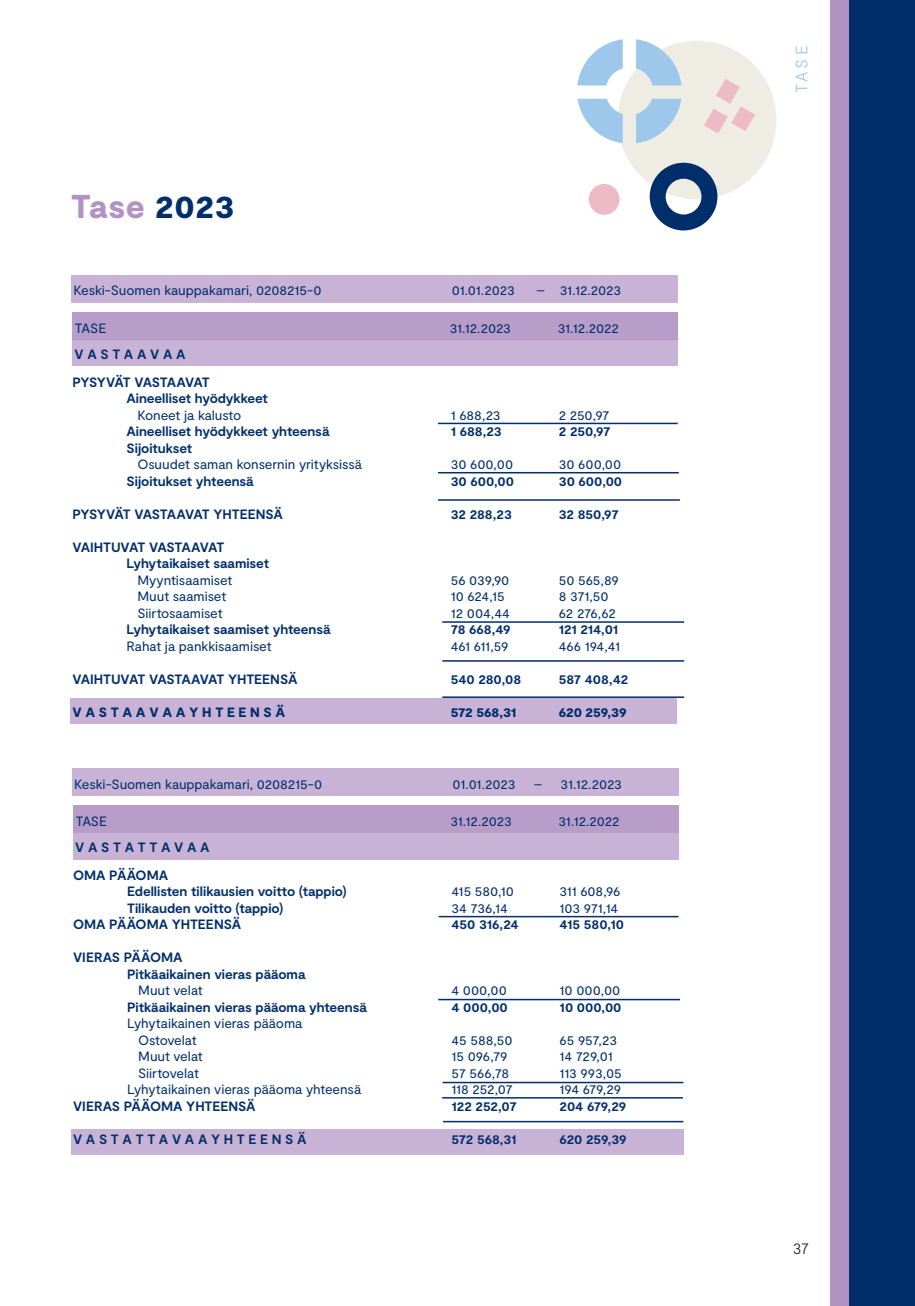
<style>
.page{position:relative;width:915px;height:1306px;background:#fff}
.page>*{position:absolute;margin:0;border:0;box-sizing:border-box;transform-origin:0 0}
.Otsikko_1{font:900 33px "Moderat";color:#b192c3}
.ingressi{font:300 16.5px "Moderat";color:#9dc8eb}
.t1{font:300 15px "Moderat";color:#231f20}
.sitaatti{font:13.5px "Moderat";letter-spacing:-.005em;color:#002e6b}
.sitaatti-2{font:700 13.5px "Moderat";letter-spacing:-.005em;color:#002e6b}
.sitaatti-3{font:900 13.5px "Moderat";letter-spacing:-.02em;color:#002e6b}
.sitaatti-4{font:700 13.5px "Moderat";letter-spacing:-.025em;color:#002e6b}
.sitaatti-5{font:700 13.5px "Moderat";letter-spacing:-.04em;color:#002e6b}
.sitaatti-6{font:700 13.5px "Moderat";letter-spacing:-.05em;color:#002e6b}
.sitaatti-7{font:13.5px "Moderat";letter-spacing:-.025em;color:#002e6b}
.s1{color:#002e6b}
</style>
<div class="page">
<div style="left:844px;top:0;width:70px;height:1305px;background:#002e6b"></div>
<div style="left:829px;top:0;width:19px;height:1305px;background:#b192c3"></div>
<div style="left:617px;top:41px;width:159px;height:158px;background:#efece4;border-radius:50%"></div>
<svg style="left:704px;top:79px;width:51px;height:54px"></svg>
<svg style="left:649px;top:163px;width:68px;height:67px"></svg>
<svg style="left:588px;top:184px;width:31px;height:31px"></svg>
<svg style="left:577px;top:39px;width:45px;height:46px"></svg>
<svg style="left:577px;top:99px;width:45px;height:44px"></svg>
<svg style="left:636px;top:99px;width:45px;height:44px"></svg>
<svg style="left:636px;top:39px;width:45px;height:46px"></svg>
<div style="left:70px;top:698px;width:606px;height:25px;background:#c8b2d5"></div>
<div style="left:71px;top:275px;width:606px;height:27px;background:#c8b2d5"></div>
<div style="left:72px;top:312px;width:605px;height:28px;background:#b89dc9"></div>
<div style="left:72px;top:340px;width:605px;height:26px;background:#c8b2d5"></div>
<hr style="left:438px;top:422px;width:239px;height:2px;background:#002e6b">
<hr style="left:438px;top:472px;width:240px;height:1px;background:#002e6b">
<hr style="left:438px;top:499px;width:241px;height:2px;background:#002e6b">
<hr style="left:442px;top:696px;width:242px;height:2px;background:#002e6b">
<hr style="left:442px;top:621px;width:242px;height:1px;background:#002e6b">
<hr style="left:442px;top:660px;width:242px;height:1px;background:#002e6b">
<div style="left:71px;top:1129px;width:612px;height:25px;background:#c8b2d5"></div>
<div style="left:72px;top:767px;width:606px;height:28px;background:#c8b2d5"></div>
<div style="left:73px;top:805px;width:605px;height:28px;background:#b89dc9"></div>
<div style="left:73px;top:833px;width:605px;height:26px;background:#c8b2d5"></div>
<hr style="left:438px;top:915px;width:240px;height:2px;background:#002e6b">
<hr style="left:442px;top:1081px;width:241px;height:2px;background:#002e6b">
<hr style="left:438px;top:998px;width:242px;height:2px;background:#002e6b">
<hr style="left:443px;top:1120px;width:240px;height:2px;background:#002e6b">
<hr style="left:442px;top:1097px;width:240px;height:1px;background:#002e6b">
<p class="Otsikko_1" style="left:71px;top:188px;width:165px">Tase <span class="s1">2023</span></p>
<p class="sitaatti" style="left:73px;top:283px;width:249px">Keski-Suomen kauppakamari, 0208215-0</p>
<p class="sitaatti" style="left:451px;top:283px;width:64px">01.01.2023</p>
<p class="sitaatti" style="left:536px;top:283px;width:86px">– 31.12.2023</p>
<p class="sitaatti" style="left:75px;top:320px;width:33px">TASE</p>
<p class="sitaatti" style="left:449px;top:320px;width:63px">31.12.2023</p>
<p class="sitaatti" style="left:557px;top:320px;width:63px">31.12.2022</p>
<p class="sitaatti-2" style="left:74px;top:346px;width:112px">V A S T A A V A A</p>
<p class="sitaatti-6" style="left:72px;top:374px;width:139px">PYSYVÄT VASTAAVAT</p>
<p class="sitaatti-2" style="left:126px;top:390px;width:143px">Aineelliset hyödykkeet</p>
<p class="sitaatti" style="left:137px;top:407px;width:105px">Koneet ja kalusto</p>
<p class="sitaatti" style="left:450px;top:407px;width:51px">1 688,23</p>
<p class="sitaatti" style="left:558px;top:407px;width:52px">2 250,97</p>
<p class="sitaatti-2" style="left:126px;top:423px;width:204px">Aineelliset hyödykkeet yhteensä</p>
<p class="sitaatti-2" style="left:450px;top:423px;width:53px">1 688,23</p>
<p class="sitaatti-2" style="left:558px;top:423px;width:53px">2 250,97</p>
<p class="sitaatti-2" style="left:126px;top:440px;width:67px">Sijoitukset</p>
<p class="sitaatti" style="left:137px;top:456px;width:226px">Osuudet saman konsernin yrityksissä</p>
<p class="sitaatti" style="left:450px;top:456px;width:64px">30 600,00</p>
<p class="sitaatti" style="left:558px;top:456px;width:64px">30 600,00</p>
<p class="sitaatti-2" style="left:126px;top:473px;width:129px">Sijoitukset yhteensä</p>
<p class="sitaatti-2" style="left:450px;top:473px;width:65px">30 600,00</p>
<p class="sitaatti-2" style="left:558px;top:473px;width:65px">30 600,00</p>
<p class="sitaatti-4" style="left:72px;top:506px;width:212px">PYSYVÄT VASTAAVAT YHTEENSÄ</p>
<p class="sitaatti-2" style="left:450px;top:506px;width:63px">32 288,23</p>
<p class="sitaatti-2" style="left:558px;top:506px;width:61px">32 850,97</p>
<p class="sitaatti-5" style="left:72px;top:539px;width:153px">VAIHTUVAT VASTAAVAT</p>
<p class="sitaatti-2" style="left:126px;top:555px;width:144px">Lyhytaikaiset saamiset</p>
<p class="sitaatti" style="left:137px;top:572px;width:96px">Myyntisaamiset</p>
<p class="sitaatti" style="left:450px;top:572px;width:60px">56 039,90</p>
<p class="sitaatti" style="left:558px;top:572px;width:61px">50 565,89</p>
<p class="sitaatti" style="left:137px;top:588px;width:90px">Muut saamiset</p>
<p class="sitaatti" style="left:450px;top:588px;width:56px">10 624,15</p>
<p class="sitaatti" style="left:558px;top:588px;width:51px">8 371,50</p>
<p class="sitaatti" style="left:137px;top:605px;width:87px">Siirtosaamiset</p>
<p class="sitaatti" style="left:450px;top:605px;width:61px">12 004,44</p>
<p class="sitaatti" style="left:558px;top:605px;width:58px">62 276,62</p>
<p class="sitaatti-2" style="left:126px;top:621px;width:205px">Lyhytaikaiset saamiset yhteensä</p>
<p class="sitaatti-2" style="left:450px;top:621px;width:61px">78 668,49</p>
<p class="sitaatti-2" style="left:558px;top:621px;width:61px">121 214,01</p>
<p class="sitaatti" style="left:126px;top:638px;width:146px">Rahat ja pankkisaamiset</p>
<p class="sitaatti" style="left:450px;top:638px;width:59px">461 611,59</p>
<p class="sitaatti" style="left:558px;top:638px;width:63px">466 194,41</p>
<p class="sitaatti-2" style="left:72px;top:671px;width:226px">VAIHTUVAT VASTAAVAT YHTEENSÄ</p>
<p class="sitaatti-2" style="left:450px;top:671px;width:72px">540 280,08</p>
<p class="sitaatti-2" style="left:558px;top:671px;width:71px">587 408,42</p>
<p class="sitaatti-3" style="left:72px;top:704px;width:214px">V A S T A A V A A Y H T E E N S Ä</p>
<p class="sitaatti-3" style="left:450px;top:704px;width:67px">572 568,31</p>
<p class="sitaatti-3" style="left:558px;top:704px;width:69px">620 259,39</p>
<p class="sitaatti" style="left:74px;top:776px;width:249px">Keski-Suomen kauppakamari, 0208215-0</p>
<p class="sitaatti" style="left:452px;top:776px;width:64px">01.01.2023</p>
<p class="sitaatti" style="left:533px;top:776px;width:90px">– 31.12.2023</p>
<p class="sitaatti" style="left:76px;top:813px;width:33px">TASE</p>
<p class="sitaatti" style="left:450px;top:813px;width:63px">31.12.2023</p>
<p class="sitaatti" style="left:558px;top:813px;width:63px">31.12.2022</p>
<p class="sitaatti-2" style="left:75px;top:839px;width:136px">V A S T A T T A V A A</p>
<p class="sitaatti-2" style="left:73px;top:867px;width:96px">OMA PÄÄOMA</p>
<p class="sitaatti-2" style="left:127px;top:883px;width:221px">Edellisten tilikausien voitto (tappio)</p>
<p class="sitaatti" style="left:451px;top:883px;width:64px">415 580,10</p>
<p class="sitaatti" style="left:559px;top:883px;width:62px">311 608,96</p>
<p class="sitaatti-2" style="left:127px;top:900px;width:158px">Tilikauden voitto (tappio)</p>
<p class="sitaatti" style="left:451px;top:900px;width:58px">34 736,14</p>
<p class="sitaatti" style="left:559px;top:900px;width:60px">103 971,14</p>
<p class="sitaatti-2" style="left:73px;top:916px;width:169px">OMA PÄÄOMA YHTEENSÄ</p>
<p class="sitaatti-2" style="left:451px;top:916px;width:69px">450 316,24</p>
<p class="sitaatti-2" style="left:559px;top:916px;width:66px">415 580,10</p>
<p class="sitaatti-2" style="left:73px;top:949px;width:111px">VIERAS PÄÄOMA</p>
<p class="sitaatti-2" style="left:127px;top:966px;width:180px">Pitkäaikainen vieras pääoma</p>
<p class="sitaatti" style="left:138px;top:982px;width:66px">Muut velat</p>
<p class="sitaatti" style="left:451px;top:982px;width:57px">4 000,00</p>
<p class="sitaatti" style="left:559px;top:982px;width:62px">10 000,00</p>
<p class="sitaatti-2" style="left:127px;top:999px;width:241px">Pitkäaikainen vieras pääoma yhteensä</p>
<p class="sitaatti-2" style="left:451px;top:999px;width:58px">4 000,00</p>
<p class="sitaatti-2" style="left:559px;top:999px;width:63px">10 000,00</p>
<p class="sitaatti" style="left:127px;top:1015px;width:177px">Lyhytaikainen vieras pääoma</p>
<p class="sitaatti-7" style="left:138px;top:1032px;width:60px">Ostovelat</p>
<p class="sitaatti" style="left:451px;top:1032px;width:63px">45 588,50</p>
<p class="sitaatti" style="left:559px;top:1032px;width:59px">65 957,23</p>
<p class="sitaatti" style="left:138px;top:1048px;width:66px">Muut velat</p>
<p class="sitaatti" style="left:451px;top:1048px;width:57px">15 096,79</p>
<p class="sitaatti" style="left:559px;top:1048px;width:55px">14 729,01</p>
<p class="sitaatti" style="left:138px;top:1065px;width:62px">Siirtovelat</p>
<p class="sitaatti" style="left:451px;top:1065px;width:59px">57 566,78</p>
<p class="sitaatti" style="left:559px;top:1065px;width:64px">113 993,05</p>
<p class="sitaatti" style="left:127px;top:1081px;width:235px">Lyhytaikainen vieras pääoma yhteensä</p>
<p class="sitaatti" style="left:451px;top:1081px;width:63px">118 252,07</p>
<p class="sitaatti" style="left:559px;top:1081px;width:63px">194 679,29</p>
<p class="sitaatti-2" style="left:73px;top:1098px;width:184px">VIERAS PÄÄOMA YHTEENSÄ</p>
<p class="sitaatti-2" style="left:451px;top:1098px;width:67px">122 252,07</p>
<p class="sitaatti-2" style="left:559px;top:1098px;width:68px">204 679,29</p>
<p class="sitaatti-2" style="left:73px;top:1131px;width:235px">V A S T A T T A V A A Y H T E E N S Ä</p>
<p class="sitaatti-2" style="left:451px;top:1131px;width:66px">572 568,31</p>
<p class="sitaatti-2" style="left:559px;top:1131px;width:68px">620 259,39</p>
<p class="ingressi" style="left:791px;top:93px;width:49px;rotate:-90deg">TASE</p>
<p class="t1" style="left:792px;top:1240px;width:18px">37</p>
</div>
